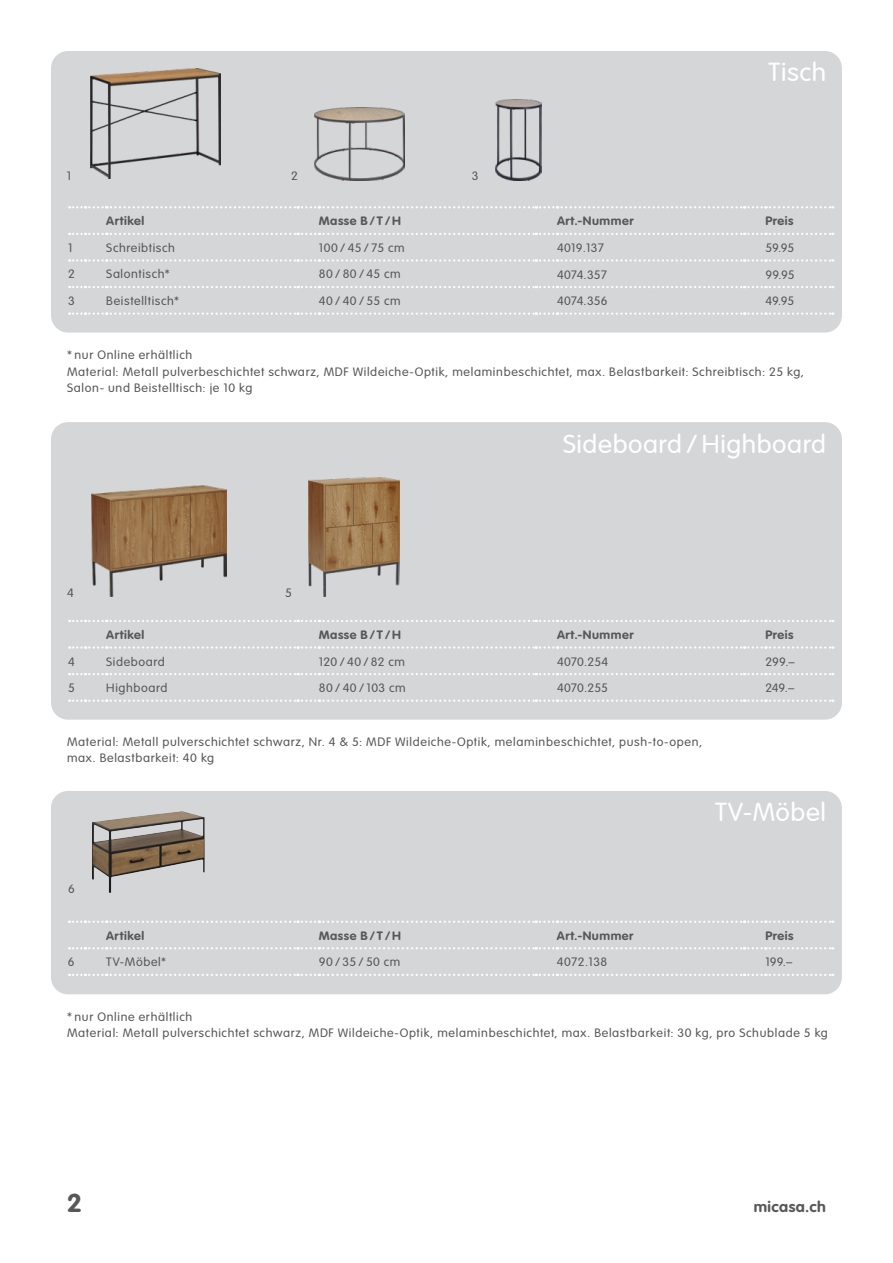
<style>
.page{position:relative;width:893px;height:1263px;background:#fff}
.page>*{position:absolute;margin:0;border:0;box-sizing:border-box;transform-origin:0 0}
.t1{font:300 25.5px "VAG Rounded LT";letter-spacing:.02em;color:#fff;scale:1.05 1}
.t2{font:700 25.5px "VAG Rounded";color:#57585a;scale:1.05 1}
.t3{font:700 15px "VAG Rounded";letter-spacing:.03em;color:#57585a;scale:1.05 1}
.t4{font:300 12px/16.5px "VAG Rounded";letter-spacing:.05em;color:#57585a;scale:1.05 1}
.t5{font:700 12px "VAG Rounded";letter-spacing:.04em;color:#57585a;scale:1.05 1}
</style>
<div class="page">
<div style="left:51px;top:51px;width:791px;height:282px;background:#d5d6d8;border-radius:17px"></div>
<svg style="left:69px;top:233px;width:764px;height:2px"></svg>
<svg style="left:69px;top:259px;width:764px;height:3px"></svg>
<svg style="left:69px;top:286px;width:764px;height:2px"></svg>
<svg style="left:69px;top:312px;width:764px;height:3px"></svg>
<svg style="left:69px;top:206px;width:764px;height:2px"></svg>
<div style="left:51px;top:422px;width:791px;height:298px;background:#d5d6d8;border-radius:17px"></div>
<svg style="left:69px;top:646px;width:764px;height:3px"></svg>
<svg style="left:69px;top:673px;width:764px;height:2px"></svg>
<svg style="left:69px;top:699px;width:764px;height:3px"></svg>
<svg style="left:69px;top:620px;width:764px;height:2px"></svg>
<div style="left:51px;top:791px;width:791px;height:203px;background:#d5d6d8;border-radius:17px"></div>
<svg style="left:69px;top:947px;width:764px;height:2px"></svg>
<svg style="left:69px;top:974px;width:764px;height:2px"></svg>
<svg style="left:69px;top:920px;width:764px;height:3px"></svg>
<img style="left:92px;top:811px;width:113px;height:82px">
<img style="left:91px;top:486px;width:136px;height:110px">
<img style="left:308px;top:478px;width:92px;height:118px">
<img style="left:315px;top:107px;width:89px;height:73px">
<img style="left:495px;top:99px;width:47px;height:81px">
<img style="left:90px;top:69px;width:131px;height:109px">
<p class="t4" style="left:67px;top:168px;width:6px">1</p>
<p class="t4" style="left:291px;top:168px;width:8px">2</p>
<p class="t4" style="left:472px;top:168px;width:8px">3</p>
<h1 class="t1" style="left:768px;top:58px;width:56px">Tisch</h1>
<p class="t5" style="left:106px;top:214px;width:38px">Artikel</p>
<p class="t5" style="left:319px;top:214px;width:80px">Masse B/T/H</p>
<p class="t5" style="left:557px;top:214px;width:74px">Art.-Nummer</p>
<p class="t5" style="left:765px;top:214px;width:28px">Preis</p>
<p class="t4" style="left:68px;top:239px;width:6px">1</p>
<p class="t4" style="left:106px;top:239px;width:67px">Schreibtisch</p>
<p class="t4" style="left:319px;top:239px;width:83px">100 / 45 / 75 cm</p>
<p class="t4" style="left:557px;top:239px;width:46px">4019.137</p>
<p class="t4" style="left:765px;top:239px;width:29px">59.95</p>
<p class="t4" style="left:68px;top:266px;width:8px">2</p>
<p class="t4" style="left:106px;top:266px;width:62px">Salontisch*</p>
<p class="t4" style="left:319px;top:266px;width:79px">80/80/45 cm</p>
<p class="t4" style="left:557px;top:266px;width:49px">4074.357</p>
<p class="t4" style="left:765px;top:266px;width:29px">99.95</p>
<p class="t4" style="left:68px;top:293px;width:8px">3</p>
<p class="t4" style="left:106px;top:293px;width:71px">Beistelltisch*</p>
<p class="t4" style="left:319px;top:293px;width:79px">40/40/55 cm</p>
<p class="t4" style="left:557px;top:293px;width:50px">4074.356</p>
<p class="t4" style="left:765px;top:293px;width:29px">49.95</p>
<p class="t4" style="left:67px;top:346px;width:703px">* nur Online erhältlich<br>Material: Metall pulverbeschichtet schwarz, MDF Wildeiche-Optik, melaminbeschichtet, max. Belastbarkeit: Schreibtisch: 25 kg,<br>Salon- und Beistelltisch: je 10 kg</p>
<h1 class="t1" style="left:563px;top:429px;width:252px">Sideboard /Highboard</h1>
<p class="t4" style="left:67px;top:585px;width:8px">4</p>
<p class="t4" style="left:285px;top:585px;width:8px">5</p>
<p class="t5" style="left:106px;top:627px;width:38px">Artikel</p>
<p class="t5" style="left:319px;top:627px;width:80px">Masse B/T/H</p>
<p class="t5" style="left:557px;top:627px;width:74px">Art.-Nummer</p>
<p class="t5" style="left:765px;top:627px;width:28px">Preis</p>
<p class="t4" style="left:68px;top:653px;width:8px">4</p>
<p class="t4" style="left:106px;top:653px;width:57px">Sideboard</p>
<p class="t4" style="left:319px;top:653px;width:84px">120 / 40 / 82 cm</p>
<p class="t4" style="left:557px;top:653px;width:50px">4070.254</p>
<p class="t4" style="left:765px;top:653px;width:30px">299.–</p>
<p class="t4" style="left:68px;top:680px;width:8px">5</p>
<p class="t4" style="left:106px;top:680px;width:60px">Highboard</p>
<p class="t4" style="left:319px;top:680px;width:84px">80 / 40 / 103 cm</p>
<p class="t4" style="left:557px;top:680px;width:50px">4070.255</p>
<p class="t4" style="left:765px;top:680px;width:29px">249.–</p>
<p class="t4" style="left:67px;top:733px;width:606px">Material: Metall pulverschichtet schwarz, Nr. 4 &amp; 5: MDF Wildeiche-Optik, melaminbeschichtet, push-to-open, max. Belastbarkeit: 40 kg</p>
<h1 class="t1" style="left:715px;top:798px;width:107px">TV-Möbel</h1>
<p class="t4" style="left:68px;top:880px;width:8px">6</p>
<p class="t5" style="left:106px;top:928px;width:38px">Artikel</p>
<p class="t5" style="left:319px;top:928px;width:80px">Masse B/T/H</p>
<p class="t5" style="left:557px;top:928px;width:74px">Art.-Nummer</p>
<p class="t5" style="left:765px;top:928px;width:28px">Preis</p>
<p class="t4" style="left:68px;top:954px;width:8px">6</p>
<p class="t4" style="left:106px;top:954px;width:59px">TV-Möbel*</p>
<p class="t4" style="left:319px;top:954px;width:79px">90/35/50 cm</p>
<p class="t4" style="left:557px;top:954px;width:49px">4072.138</p>
<p class="t4" style="left:765px;top:954px;width:27px">199.–</p>
<p class="t4" style="left:67px;top:1008px;width:726px">* nur Online erhältlich<br>Material: Metall pulverschichtet schwarz, MDF Wildeiche-Optik, melaminbeschichtet, max. Belastbarkeit: 30 kg, pro Schublade 5 kg</p>
<h1 class="t2" style="left:67px;top:1188px;width:16px">2</h1>
<p class="t3" style="left:754px;top:1198px;width:70px">micasa.ch</p>
</div>
